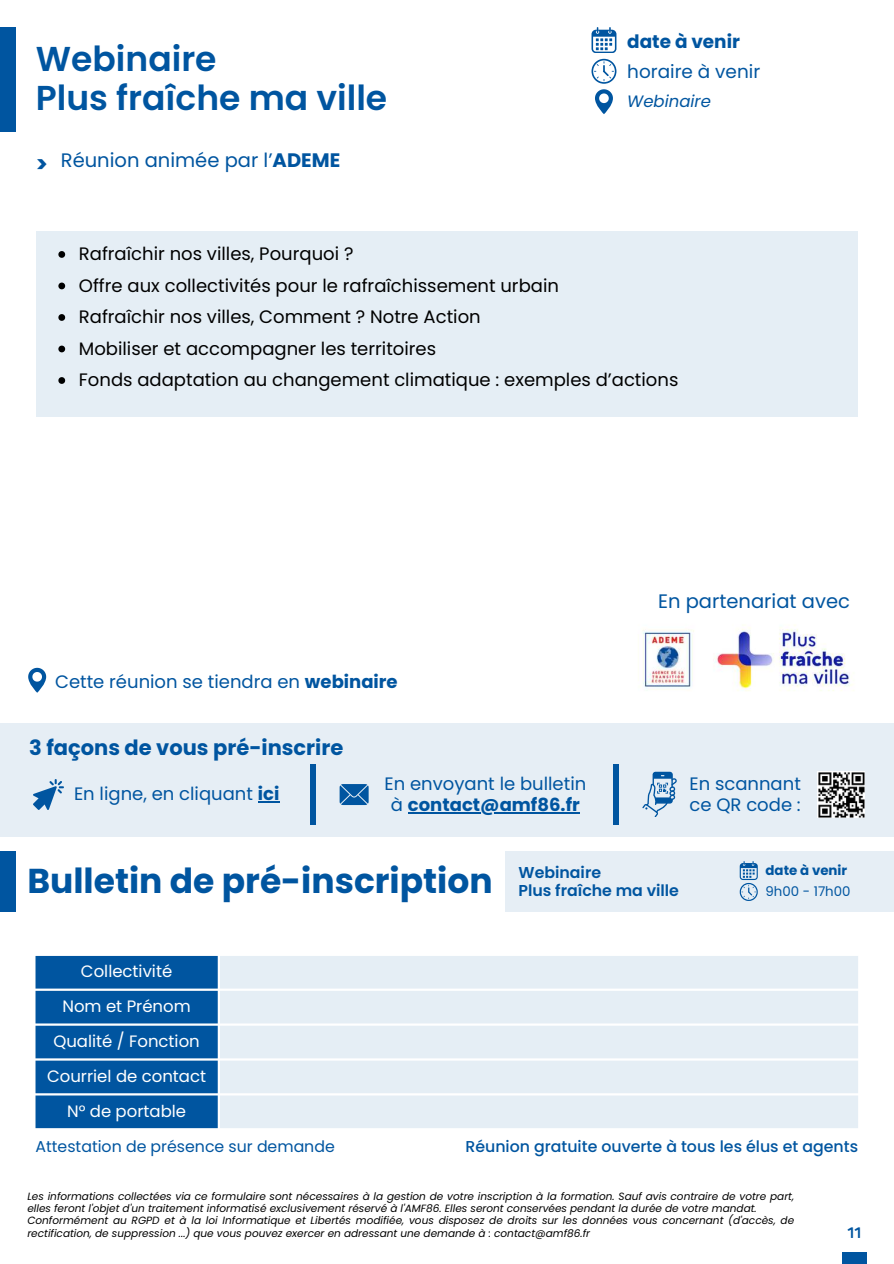
<style>
.page{position:relative;width:894px;height:1264px;background:#fff}
.page>*{position:absolute;margin:0;border:0;box-sizing:border-box;transform-origin:0 0}
.t1{font:700 34.5px "Poppins";color:#0055a0}
.t2{font:600 34.5px/39.3px "Poppins";color:#0055a0}
.t3{font:700 21px "Poppins";color:#0055a0}
.t4{font:19.5px "Poppins";color:#0055a0}
.t5{font:18.45px "Poppins";color:#0055a0}
.t6{font:700 18.45px "Poppins";color:#0055a0}
.t7{font:18px/31.5px "Poppins";color:#000}
.t8{font:18px/21.3px "Poppins";color:#0055a0;text-align:center}
.t9{font:16.5px/35px "Poppins";color:#fff;text-align:center}
.t10{font:italic 16.5px "Poppins";color:#0055a0}
.t11{font:500 15.75px "Poppins";color:#0055a0}
.t12{font:15.75px "Poppins";color:#0055a0}
.t13{font:600 15.75px "Poppins";color:#0055a0}
.t14{font:700 15px "Panton";color:#0055a0}
.t15{font:13.35px "Poppins";color:#0055a0}
.t16{font:700 13.35px "Poppins";color:#0055a0}
.t17{font:italic 10.5px/12.3px "Poppins";color:#000}
.s1{font-weight:700;font-size:22.5px}
.s2{font-weight:700}
</style>
<div class="page">
<div style="left:36px;top:231px;width:821px;height:186px;background:#e5eef5"></div>
<svg style="left:58px;top:251px;width:7px;height:7px"></svg>
<svg style="left:58px;top:282px;width:7px;height:7px"></svg>
<svg style="left:58px;top:314px;width:7px;height:7px"></svg>
<svg style="left:58px;top:345px;width:7px;height:7px"></svg>
<svg style="left:58px;top:377px;width:7px;height:7px"></svg>
<div style="left:0;top:27px;width:15px;height:104px;background:#0055a0"></div>
<div style="left:505px;top:850px;width:388px;height:61px;background:#e6eef5"></div>
<svg style="left:739px;top:861px;width:18px;height:40px"></svg>
<div style="left:0;top:850px;width:15px;height:61px;background:#0055a0"></div>
<svg style="left:591px;top:27px;width:25px;height:26px"></svg>
<svg style="left:591px;top:59px;width:25px;height:55px"></svg>
<div style="left:0;top:723px;width:893px;height:113px;background:#e6eef5"></div>
<div style="left:310px;top:764px;width:6px;height:60px;background:#0055a0"></div>
<div style="left:613px;top:764px;width:5px;height:60px;background:#0055a0"></div>
<svg style="left:33px;top:779px;width:31px;height:31px"></svg>
<svg style="left:258px;top:801px;width:21px;height:1px"></svg>
<svg style="left:339px;top:784px;width:29px;height:21px"></svg>
<hr style="left:408px;top:812px;width:171px;height:1px;background:#0055a0">
<svg style="left:642px;top:771px;width:34px;height:45px"></svg>
<img style="left:817px;top:771px;width:47px;height:47px">
<div style="left:841px;top:1252px;width:25px;height:11px;background:#0055a0"></div>
<svg style="left:28px;top:668px;width:18px;height:24px"></svg>
<img style="left:642px;top:625px;width:212px;height:66px">
<svg style="left:35px;top:955px;width:183px;height:173px;background:#0f5fa5"></svg>
<div style="left:220px;top:956px;width:637px;height:172px;background:#e5eef5"></div>
<h1 class="t2" style="left:36px;top:39px;width:353px">Webinaire<br>Plus fraîche ma ville</h1>
<h3 class="t4" style="left:36px;top:149px;width:306px"><span class="s1">&gt;</span> Réunion animée par l’<span class="s2">ADEME</span></h3>
<h3 class="t6" style="left:627px;top:31px;width:114px">date à venir</h3>
<h3 class="t5" style="left:627px;top:61px;width:134px">horaire à venir</h3>
<h3 class="t10" style="left:627px;top:92px;width:85px">Webinaire</h3>
<p class="t7" style="left:79px;top:238px;width:601px">Rafraîchir nos villes, Pourquoi ?<br>Offre aux collectivités pour le rafraîchissement urbain<br>Rafraîchir nos villes, Comment ? Notre Action<br>Mobiliser et accompagner les territoires<br>Fonds adaptation au changement climatique : exemples d’actions</p>
<h3 class="t8" style="left:55px;top:671px;width:344px">Cette réunion se tiendra en <span class="s2">webinaire</span></h3>
<h3 class="t4" style="left:658px;top:590px;width:193px">En partenariat avec</h3>
<h2 class="t3" style="left:29px;top:735px;width:315px">3 façons de vous pré-inscrire</h2>
<h3 class="t8" style="left:74px;top:783px;width:207px">En ligne, en cliquant <span class="s2">ici</span></h3>
<h3 class="t8" style="left:384px;top:773px;width:203px">En envoyant le bulletin à <span class="s2">contact@amf86.fr</span></h3>
<h3 class="t8" style="left:689px;top:773px;width:113px;text-align:left">En scannant ce QR code :</h3>
<h1 class="t1" style="left:27px;top:860px;width:653px">Bulletin de pré-inscription <sub>Plus</sub> <sub>fraîche</sub> <sub>ma</sub> <sub>ville</sub></h1>
<h3 class="t13" style="left:518px;top:863px;width:84px">Webinaire</h3>
<p class="t16" style="left:765px;top:862px;width:83px">date à venir</p>
<p class="t15" style="left:765px;top:883px;width:86px">9h00 - 17h00</p>
<h3 class="t9" style="left:47px;top:954px;width:160px">Collectivité<br>Nom et Prénom<br>Qualité / Fonction<br>Courriel de contact<br>N° de portable</h3>
<h3 class="t12" style="left:35px;top:1137px;width:301px">Attestation de présence sur demande</h3>
<h3 class="t11" style="left:465px;top:1137px;width:394px">Réunion gratuite ouverte à tous les élus et agents</h3>
<p class="t17" style="left:27px;top:1189px;width:768px">Les informations collectées via ce formulaire sont nécessaires à la gestion de votre inscription à la formation. Sauf avis contraire de votre part, elles feront l'objet d'un traitement informatisé exclusivement réservé à l'AMF86. Elles seront conservées pendant la durée de votre mandat.<br>Conformément au RGPD et à la loi Informatique et Libertés modifiée, vous disposez de droits sur les données vous concernant (d'accès, de rectification, de suppression ...) que vous pouvez exercer en adressant une demande à : contact@amf86.fr</p>
<h3 class="t14" style="left:847px;top:1223px;width:15px">11</h3>
</div>
